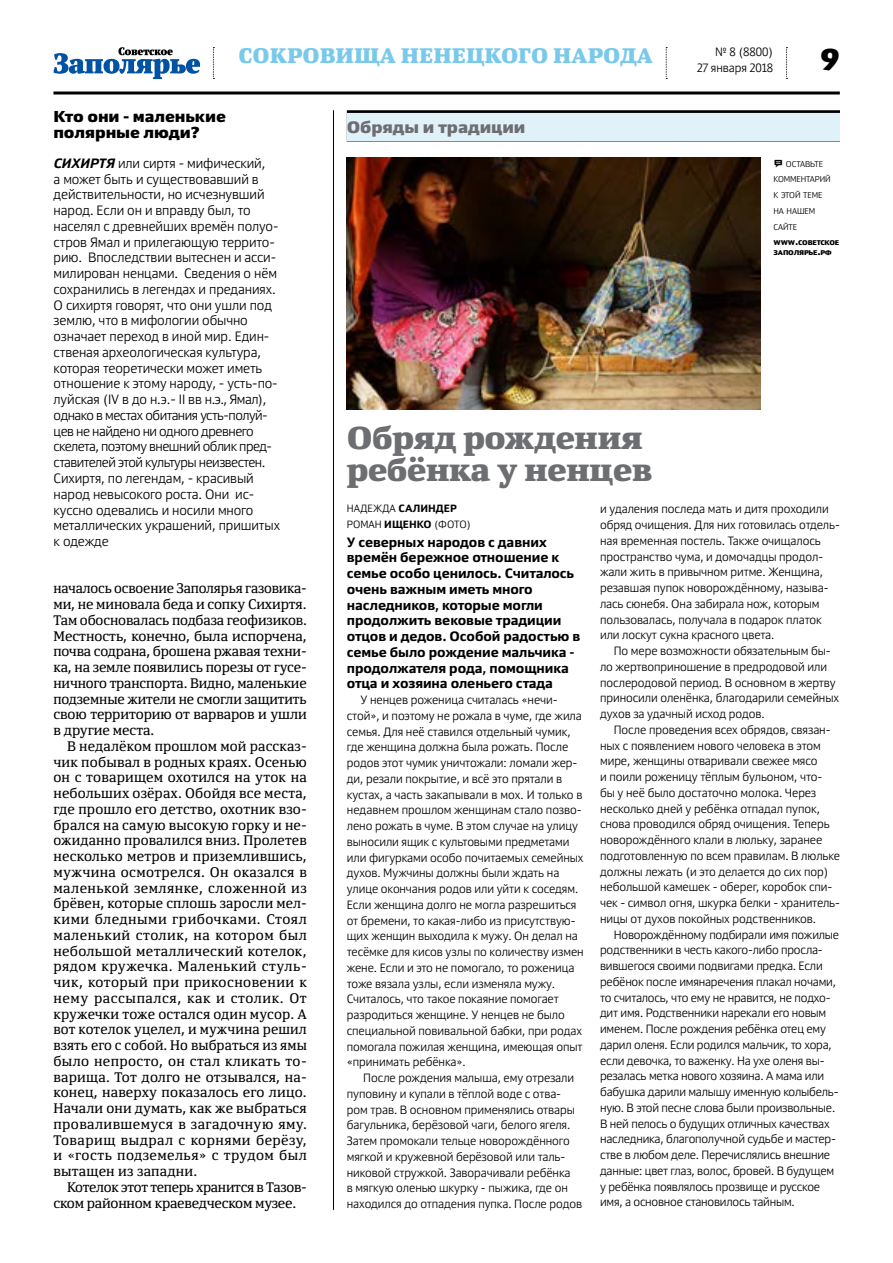
<style>
.page{position:relative;width:893px;height:1263px;background:#fff}
.page>*{position:absolute;margin:0;border:0;box-sizing:border-box;transform-origin:0 0}
.t1{font:900 31.5px/31.5px "Yefimov Serif";letter-spacing:-.005em;color:#6d6e71}
.t2{font:900 30px "Yefimov Sans";color:#000}
.t3{font:900 21px "Yefimov Serif";letter-spacing:.005em;color:#78c9eb}
.t4{font:900 16.5px "Yefimov Sans";letter-spacing:-.005em;color:#6d6e71}
.t5{font:900 15.75px/15.8px "Yefimov Sans";letter-spacing:-.005em;color:#000}
.t6{font:13.8px/15.8px "Yefimov Serif";letter-spacing:-.005em;color:#000;text-align:justify}
.t7{font:300 13.5px/15.8px "Yefimov Sans";letter-spacing:-.005em;color:#000}
.t8{font:700 13.5px/15.8px "Yefimov Sans";letter-spacing:-.005em;color:#000}
.t9{font:300 12px/15.8px "Yefimov Sans";letter-spacing:-.005em;color:#000}
.t10{font:300 10.5px/15.8px "Yefimov Sans";letter-spacing:.005em;color:#000}
.t11{font:300 8.4px/15.8px "Yefimov Sans";letter-spacing:-.01em;color:#000}
.t12{font:900 6.9px/10.5px "Yefimov Sans";letter-spacing:-.025em;color:#000}
.s1{font-weight:700;font-style:italic}
.s2{font-family:"Modern Pictograms";font-weight:400;font-size:12px}
.s3{font-size:9.75px}
.s4{font-weight:700}
</style>
<div class="page">
<svg style="left:786px;top:47px;width:1px;height:32px"></svg>
<svg style="left:213px;top:47px;width:1px;height:32px"></svg>
<svg style="left:666px;top:47px;width:1px;height:32px"></svg>
<hr style="left:53px;top:91px;width:787px;height:3px;background:#000">
<svg style="left:53px;top:47px;width:147px;height:32px"></svg>
<div style="left:347px;top:110px;width:493px;height:32px;background:#080909"></div>
<div style="left:347px;top:113px;width:493px;height:28px;background:#e1f1fa"></div>
<hr style="left:333px;top:110px;width:1px;height:1100px;background:#000">
<img style="left:347px;top:157px;width:413px;height:252px">
<h3 class="t3" style="left:238px;top:42px;width:416px">СОКРОВИЩА НЕНЕЦКОГО НАРОДА</h3>
<h3 class="t5" style="left:53px;top:109px;width:174px">Кто они - маленькие полярные люди?</h3>
<h3 class="t4" style="left:347px;top:117px;width:180px">Обряды и традиции</h3>
<p class="t9" style="left:697px;top:44px;width:78px;text-align:right">№ 8 (8800)<br>27 января 2018</p>
<h2 class="t2" style="left:820px;top:40px;width:21px">9</h2>
<p class="t7" style="left:54px;top:155px;width:228px"><span class="s1">СИХИРТЯ</span> или сиртя - мифический,<br>а может быть и существовавший в действительности, но исчезнувший народ. Если он и вправду был, то наcелял с древнейших времён полуо&shy;стров Ямал и прилегающую террито&shy;рию. Впоследствии вытеснен и асси&shy;милирован ненцами. Сведения о нём сохранились в легендах и преданиях.<br>О сихиртя говорят, что они ушли под землю, что в мифологии обычно означает переход в иной мир. Един&shy;ственая археологическая культура, которая теоретически может иметь отношение к этому народу, - усть-по&shy;луйская (IV в до н.э.- II вв н.э., Ямал), однако в местах обитания усть-полуй&shy;цев не найдено ни одного древнего скелета, поэтому внешний облик пред&shy;ставителей этой культуры неизвестен.<br>Сихиртя, по легендам, - красивый народ невысокого роста. Они ис&shy;куссно одевались и носили много металлических украшений, пришитых к одежде</p>
<p class="t6" style="left:53px;top:580px;width:255px">началось освоение Заполярья газовика&shy;ми, не миновала беда и сопку Сихиртя.<br>Там обосновалась подбаза геофизиков.<br>Местность, конечно, была испорчена, почва содрана, брошена ржавая техни&shy;ка, на земле появились порезы от гусе&shy;ничного транспорта. Видно, маленькие подземные жители не смогли защитить свою территорию от варваров и ушли в другие места.</p>
<p class="t6" style="left:53px;top:738px;width:255px;text-indent:14px">В недалёком прошлом мой рассказ&shy;чик побывал в родных краях. Осенью он с товарищем охотился на уток на небольших озёрах. Обойдя все места, где прошло его детство, охотник взо&shy;брался на самую высокую горку и не&shy;ожиданно провалился вниз. Пролетев несколько метров и приземлившись, мужчина осмотрелся. Он оказался в маленькой землянке, сложенной из брёвен, которые сплошь заросли мел&shy;кими бледными грибочками. Стоял маленький столик, на котором был небольшой металлический котелок, рядом кружечка. Маленький стуль&shy;чик, который при прикосновении к нему рассыпался, как и столик. От кружечки тоже остался один мусор. А вот котелок уцелел, и мужчина решил взять его с собой. Но выбраться из ямы было непросто, он стал кликать то&shy;варища. Тот долго не отзывался, на&shy;конец, наверху показалось его лицо.<br>Начали они думать, как же выбраться провалившемуся в загадочную яму.<br>Товарищ выдрал с корнями берёзу, и «гость подземелья» с трудом был вытащен из западни.</p>
<p class="t6" style="left:53px;top:1179px;width:255px;text-indent:14px">Котелок этот теперь хранится в Тазов&shy;ском районном краеведческом музее.</p>
<p class="t11" style="left:773px;top:156px;width:59px"><span class="s2">b</span> оставьте комментарий к этой теме на нашем сайте</p>
<p class="t12" style="left:773px;top:237px;width:67px">WWW<span class="s3">.</span>СОВЕТСКОЕ<br>ЗАПОЛЯРЬЕ<span class="s3">.</span>РФ</p>
<h1 class="t1" style="left:347px;top:422px;width:307px">Обряд рождения ребёнка у ненцев</h1>
<p class="t9" style="left:600px;top:501px;width:241px">и удаления последа мать и дитя проходили обряд очищения. Для них готовилась отдель&shy;ная временная постель. Также очищалось пространство чума, и домочадцы продол&shy;жали жить в привычном ритме. Женщина, резавшая пупок новорождённому, называ&shy;лась сюнебя. Она забирала нож, которым пользовалась, получала в подарок платок или лоскут сукна красного цвета.</p>
<p class="t9" style="left:600px;top:643px;width:241px;text-indent:14px">По мере возможности обязательным бы&shy;ло жертвоприношение в предродовой или послеродовой период. В основном в жертву приносили оленёнка, благодарили семейных духов за удачный исход родов.</p>
<p class="t9" style="left:600px;top:722px;width:242px;text-indent:14px">После проведения всех обрядов, связан&shy;ных с появлением нового человека в этом мире, женщины отваривали свежее мясо<br>и поили роженицу тёплым бульоном, что&shy;бы у неё было достаточно молока. Через несколько дней у ребёнка отпадал пупок, снова проводился обряд очищения. Теперь новорождённого клали в люльку, заранее подготовленную по всем правилам. В люльке должны лежать (и это делается до сих пор) небольшой камешек - оберег, коробок спи&shy;чек - символ огня, шкурка белки - хранитель&shy;ницы от духов покойных родственников.</p>
<p class="t9" style="left:600px;top:926px;width:241px;text-indent:14px">Новорождённому подбирали имя пожилые родственники в честь какого-либо просла&shy;вившегося своими подвигами предка. Если ребёнок после имянаречения плакал ночами, то считалось, что ему не нравится, не подхо&shy;дит имя. Родственники нарекали его новым именем. После рождения ребёнка отец ему дарил оленя. Если родился мальчик, то хора, если девочка, то важенку. На ухе оленя вы&shy;резалась метка нового хозяина. А мама или бабушка дарили малышу именную колыбель&shy;ную. В этой песне слова были произвольные.<br>В ней пелось о будущих отличных качествах наследника, благополучной судьбе и мастер&shy;стве в любом деле. Перечислялись внешние данные: цвет глаз, волос, бровей. В будущем у ребёнка появлялось прозвище и русское имя, а основное становилось тайным.</p>
<p class="t10" style="left:347px;top:501px;width:125px">НАДЕЖДА <span class="s4">САЛИНДЕР<br></span>РОМАН <span class="s4">ИЩЕНКО</span> (ФОТО)</p>
<p class="t8" style="left:347px;top:534px;width:235px">У северных народов с давних времён бережное отношение к семье особо ценилось. Считалось очень важным иметь много наследников, которые могли продолжить вековые традиции отцов и дедов. Особой радостью в семье было рождение мальчика - продолжателя рода, помощника отца и хозяина оленьего стада</p>
<p class="t9" style="left:347px;top:692px;width:238px;text-indent:14px">У ненцев роженица считалась «нечи&shy;стой», и поэтому не рожала в чуме, где жила семья. Для неё ставился отдельный чумик, где женщина должна была рожать. После родов этот чумик уничтожали: ломали жер&shy;ди, резали покрытие, и всё это прятали в кустах, а часть закапывали в мох. И только в недавнем прошлом женщинам стало позво&shy;лено рожать в чуме. В этом случае на улицу выносили ящик с культовыми предметами или фигурками особо почитаемых семейных духов. Мужчины должны были ждать на улице окончания родов или уйти к соседям.<br>Если женщина долго не могла разрешиться от бремени, то какая-либо из присутствую&shy;щих женщин выходила к мужу. Он делал на тесёмке для кисов узлы по количеству измен жене. Если и это не помогало, то роженица тоже вязала узлы, если изменяла мужу.<br>Считалось, что такое покаяние помогает разродиться женщине. У ненцев не было специальной повивальной бабки, при родах помогала пожилая женщина, имеющая опыт «принимать ребёнка».</p>
<p class="t9" style="left:347px;top:1070px;width:237px;text-indent:16px">После рождения малыша, ему отрезали пуповину и купали в тёплой воде с отва&shy;ром трав. В основном применялись отвары багульника, берёзовой чаги, белого ягеля.<br>Затем промокали тельце новорождённого мягкой и кружевной берёзовой или таль&shy;никовой стружкой. Заворачивали ребёнка<br>в мягкую оленью шкурку - пыжика, где он находился до отпадения пупка. После родов</p>
</div>
